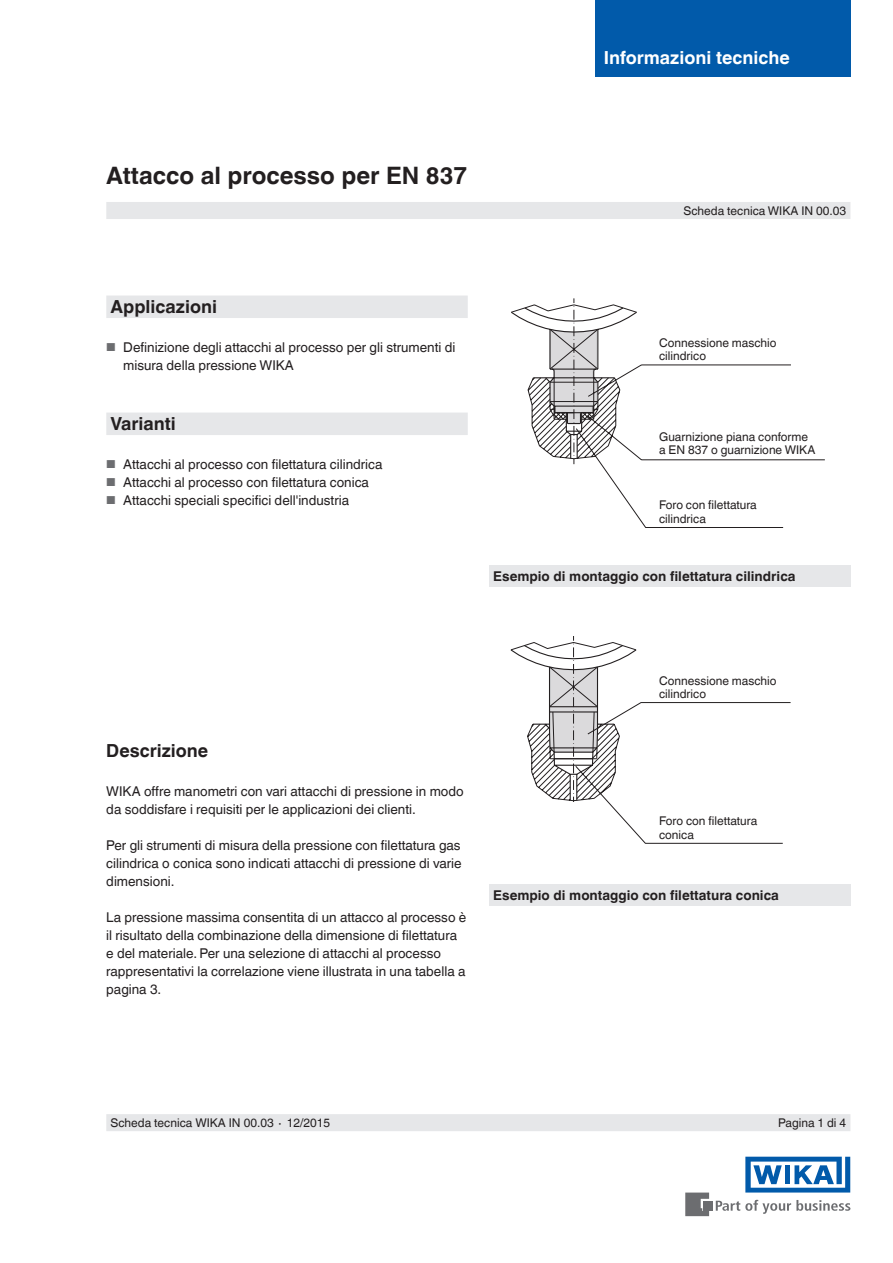
<style>
.page{position:relative;width:893px;height:1263px;background:#fff}
.page>*{position:absolute;margin:0;border:0;box-sizing:border-box;transform-origin:0 0}
.t1{font:700 24px "Helvetica World";color:#231f20}
.t2{font:700 18px "Helvetica World";color:#231f20}
.t3{font:700 18px "Helvetica World";color:#fff}
.t4{font:13.5px/18px "Helvetica World";color:#231f20}
.t5{font:700 13.5px "Helvetica World";color:#231f20}
.t6{font:12px/13.5px "Helvetica World";color:#231f20}
.s1{font-size:11.55px;color:#6c6d70}
</style>
<div class="page">
<svg style="left:716px;top:1200px;width:134px;height:14px"></svg>
<div style="left:703px;top:1201px;width:9px;height:9px;background:#6c6d70"></div>
<svg style="left:685px;top:1192px;width:24px;height:24px"></svg>
<svg style="left:745px;top:1157px;width:105px;height:35px"></svg>
<div style="left:106px;top:202px;width:744px;height:17px;background:#e6e7e9"></div>
<div style="left:106px;top:1114px;width:744px;height:17px;background:#e6e7e9"></div>
<svg style="left:529px;top:298px;width:296px;height:546px"></svg>
<svg style="left:511px;top:306px;width:127px;height:70px"></svg>
<svg style="left:510px;top:376px;width:128px;height:425px"></svg>
<hr style="left:550px;top:401px;width:48px;height:1px;background:#231f20">
<hr style="left:550px;top:758px;width:47px;height:1px;background:#231f20">
<div style="left:489px;top:884px;width:361px;height:22px;background:#e6e7e9"></div>
<div style="left:106px;top:295px;width:362px;height:23px;background:#e6e7e9"></div>
<div style="left:106px;top:412px;width:362px;height:23px;background:#e6e7e9"></div>
<div style="left:595px;top:0;width:255px;height:77px;background:#015aaa"></div>
<div style="left:489px;top:566px;width:361px;height:21px;background:#e6e7e9"></div>
<h2 class="t3" style="left:604px;top:47px;width:188px">Informazioni tecniche</h2>
<h2 class="t3" style="left:619px;top:47px;width:27px">ica</h2>
<h1 class="t1" style="left:106px;top:162px;width:363px">Attacco al processo per EN 837</h1>
<p class="t6" style="left:683px;top:204px;width:164px">Scheda tecnica WIKA IN 00.03</p>
<h2 class="t2" style="left:111px;top:296px;width:108px">Applicazioni</h2>
<p class="t4" style="left:123px;top:338px;width:334px;text-indent:-17px"><span class="s1">■</span> Definizione degli attacchi al processo per gli strumenti di misura della pressione WIKA</p>
<h2 class="t2" style="left:111px;top:413px;width:67px">Varianti</h2>
<p class="t4" style="left:106px;top:455px;width:278px"><span class="s1">■</span> Attacchi al processo con filettatura cilindrica</p>
<p class="t4" style="left:106px;top:473px;width:264px"><span class="s1">■</span> Attacchi al processo con filettatura conica</p>
<p class="t4" style="left:106px;top:491px;width:244px"><span class="s1">■</span> Attacchi speciali specifici dell'industria</p>
<p class="t6" style="left:659px;top:336px;width:119px">Connessione maschio cilindrico</p>
<p class="t6" style="left:659px;top:430px;width:158px">Guarnizione piana conforme a EN 837 o guarnizione WIKA</p>
<p class="t6" style="left:659px;top:498px;width:99px">Foro con filettatura cilindrica</p>
<p class="t5" style="left:493px;top:568px;width:304px">Esempio di montaggio con filettatura cilindrica</p>
<h2 class="t2" style="left:106px;top:740px;width:103px">Descrizione</h2>
<p class="t4" style="left:106px;top:782px;width:359px">WIKA offre manometri con vari attacchi di pressione in modo da soddisfare i requisiti per le applicazioni dei clienti.</p>
<p class="t4" style="left:106px;top:836px;width:357px;text-align:justify">Per gli strumenti di misura della pressione con filettatura gas cilindrica o conica sono indicati attacchi di pressione di varie dimensioni.</p>
<p class="t4" style="left:106px;top:908px;width:362px">La pressione massima consentita di un attacco al processo è il risultato della combinazione della dimensione di filettatura e del materiale. Per una selezione di attacchi al processo rappresentativi la correlazione viene illustrata in una tabella a pagina 3.</p>
<p class="t6" style="left:659px;top:674px;width:119px">Connessione maschio cilindrico</p>
<p class="t6" style="left:659px;top:814px;width:100px">Foro con filettatura conica</p>
<p class="t5" style="left:493px;top:887px;width:287px">Esempio di montaggio con filettatura conica</p>
<p class="t6" style="left:111px;top:1116px;width:221px">Scheda tecnica WIKA IN 00.03 ∙ 12/2015</p>
<p class="t6" style="left:778px;top:1116px;width:70px">Pagina 1 di 4</p>
</div>
